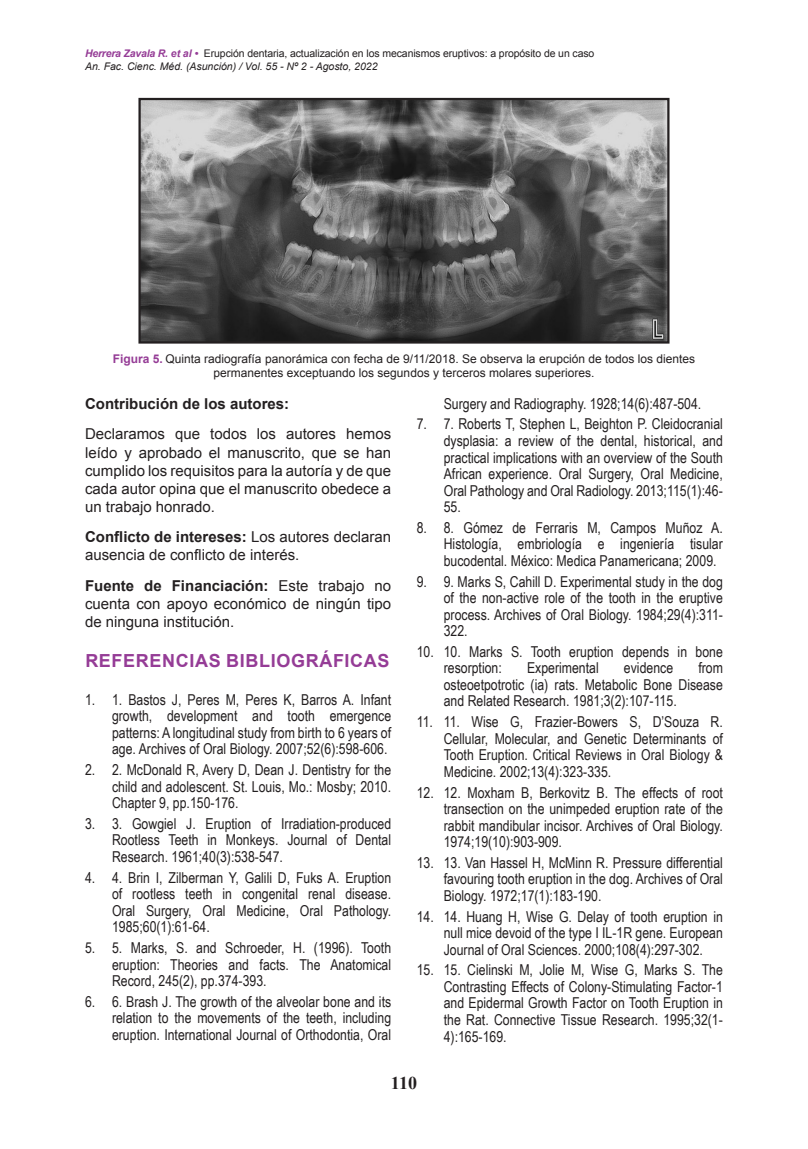
<style>
.page{position:relative;width:808px;height:1149px;background:#fff}
.page>*{position:absolute;margin:0;border:0;box-sizing:border-box;transform-origin:0 0}
.Titulos{font:700 18px "Arial";letter-spacing:.035em;color:#953c96}
.t1{font:700 18px "Times New Roman";color:#231f20}
.t2{font:15px/16.5px "Arial Narrow";color:#231f20;text-align:justify}
.t3{font:15px/18px "Arial";color:#231f20;text-align:justify}
.t4{font:700 15px "Arial";color:#231f20}
.t5{font:12px/13.5px "Arial";color:#231f20;text-align:center}
.t6{font:10.5px "Arial";letter-spacing:-.01em;color:#231f20}
.t7{font:italic 10.5px "Arial";color:#231f20}
.s1{font-weight:700;font-style:italic;color:#953c96}
.s2{font-weight:700;color:#953c96}
.s3{font-weight:700}
</style>
<div class="page">
<img style="left:141px;top:101px;width:525px;height:239px">
<div style="left:138px;top:98px;width:531px;height:245px;border:2px solid #231f20"></div>
<p class="t6" style="left:85px;top:46px;width:511px"><span class="s1">Herrera Zavala R. et al •</span> Erupción dentaria, actualización en los mecanismos eruptivos: a propósito de un caso</p>
<p class="t7" style="left:85px;top:60px;width:294px">An. Fac. Cienc. Méd. (Asunción) / Vol. 55 - Nº 2 - Agosto, 2022</p>
<p class="t5" style="left:113px;top:352px;width:584px"><span class="s2">Figura 5.</span> Quinta radiografía panorámica con fecha de 9/11/2018. Se observa la erupción de todos los dientes permanentes exceptuando los segundos y terceros molares superiores.</p>
<p class="t4" style="left:85px;top:393px;width:206px">Contribución de los autores:</p>
<p class="t3" style="left:85px;top:425px;width:308px">Declaramos que todos los autores hemos leído y aprobado el manuscrito, que se han cumplido los requisitos para la autoría y de que cada autor opina que el manuscrito obedece a un trabajo honrado.</p>
<p class="t3" style="left:85px;top:528px;width:308px"><span class="s3">Conflicto de intereses:</span> Los autores declaran ausencia de conflicto de interés.</p>
<p class="t3" style="left:85px;top:576px;width:308px"><span class="s3">Fuente de Financiación:</span> Este trabajo no cuenta con apoyo económico de ningún tipo de ninguna institución.</p>
<p class="Titulos" style="left:85px;top:647px;width:306px">REFERENCIAS BIBLIOGRÁFICAS</p>
<p class="t2" style="left:112px;top:690px;width:281px;text-indent:-27px">1. 1. Bastos J, Peres M, Peres K, Barros A. Infant growth, development and tooth emergence patterns: A longitudinal study from birth to 6 years of age. Archives of Oral Biology. 2007;52(6):598-606.</p>
<p class="t2" style="left:112px;top:760px;width:281px;text-indent:-27px">2. 2. McDonald R, Avery D, Dean J. Dentistry for the child and adolescent. St. Louis, Mo.: Mosby; 2010.<br>Chapter 9, pp.150-176.</p>
<p class="t2" style="left:112px;top:814px;width:281px;text-indent:-27px">3. 3. Gowgiel J. Eruption of Irradiation-produced Rootless Teeth in Monkeys. Journal of Dental Research. 1961;40(3):538-547.</p>
<p class="t2" style="left:112px;top:868px;width:281px;text-indent:-27px">4. 4. Brin I, Zilberman Y, Galili D, Fuks A. Eruption of rootless teeth in congenital renal disease.<br>Oral Surgery, Oral Medicine, Oral Pathology.<br>1985;60(1):61-64.</p>
<p class="t2" style="left:112px;top:938px;width:281px;text-indent:-27px">5. 5. Marks, S. and Schroeder, H. (1996). Tooth eruption: Theories and facts. The Anatomical Record, 245(2), pp.374-393.</p>
<p class="t2" style="left:112px;top:992px;width:281px;text-indent:-27px">6. 6. Brash J. The growth of the alveolar bone and its relation to the movements of the teeth, including eruption. International Journal of Orthodontia, Oral</p>
<p class="t2" style="left:444px;top:394px;width:259px">Surgery and Radiography. 1928;14(6):487-504.</p>
<p class="t2" style="left:444px;top:415px;width:281px;text-indent:-27px">7. 7. Roberts T, Stephen L, Beighton P. Cleidocranial dysplasia: a review of the dental, historical, and practical implications with an overview of the South African experience. Oral Surgery, Oral Medicine, Oral Pathology and Oral Radiology. 2013;115(1):46- 55.</p>
<p class="t2" style="left:444px;top:518px;width:281px;text-indent:-27px">8. 8. Gómez de Ferraris M, Campos Muñoz A.<br>Histología, embriología e ingeniería tisular bucodental. México: Medica Panamericana; 2009.</p>
<p class="t2" style="left:444px;top:572px;width:281px;text-indent:-27px">9. 9. Marks S, Cahill D. Experimental study in the dog of the non-active role of the tooth in the eruptive process. Archives of Oral Biology. 1984;29(4):311- 322.</p>
<p class="t2" style="left:444px;top:642px;width:281px;text-indent:-27px">10. 10. Marks S. Tooth eruption depends in bone resorption:</p>
<p class="t2" style="left:444px;top:659px;width:281px;text-indent:255px">from osteoetpotrotic (ia) rats. Metabolic Bone Disease and Related Research. 1981;3(2):107-115.</p>
<p class="t2" style="left:444px;top:713px;width:281px;text-indent:-27px">11. 11. Wise G, Frazier-Bowers S, D’Souza R.<br>Cellular, Molecular, and Genetic Determinants of Tooth Eruption. Critical Reviews in Oral Biology &amp; Medicine. 2002;13(4):323-335.</p>
<p class="t2" style="left:444px;top:783px;width:281px;text-indent:-27px">12. 12. Moxham B, Berkovitz B. The effects of root transection on the unimpeded eruption rate of the rabbit mandibular incisor. Archives of Oral Biology.<br>1974;19(10):903-909.</p>
<p class="t2" style="left:444px;top:853px;width:281px;text-indent:-27px">13. 13. Van Hassel H, McMinn R. Pressure differential favouring tooth eruption in the dog. Archives of Oral Biology. 1972;17(1):183-190.</p>
<p class="t2" style="left:444px;top:907px;width:281px;text-indent:-27px">14. 14. Huang H, Wise G. Delay of tooth eruption in null mice devoid of the type I IL-1R gene. European Journal of Oral Sciences. 2000;108(4):297-302.</p>
<p class="t2" style="left:444px;top:961px;width:281px;text-indent:-27px">15. 15. Cielinski M, Jolie M, Wise G, Marks S. The Contrasting Effects of Colony-Stimulating Factor-1 and Epidermal Growth Factor on Tooth Eruption in the Rat. Connective Tissue Research. 1995;32(1- 4):165-169.</p>
<p class="t2" style="left:527px;top:659px;width:73px">Experimental</p>
<p class="t2" style="left:624px;top:659px;width:51px">evidence</p>
<p class="t1" style="left:391px;top:1069px;width:28px">110</p>
</div>
